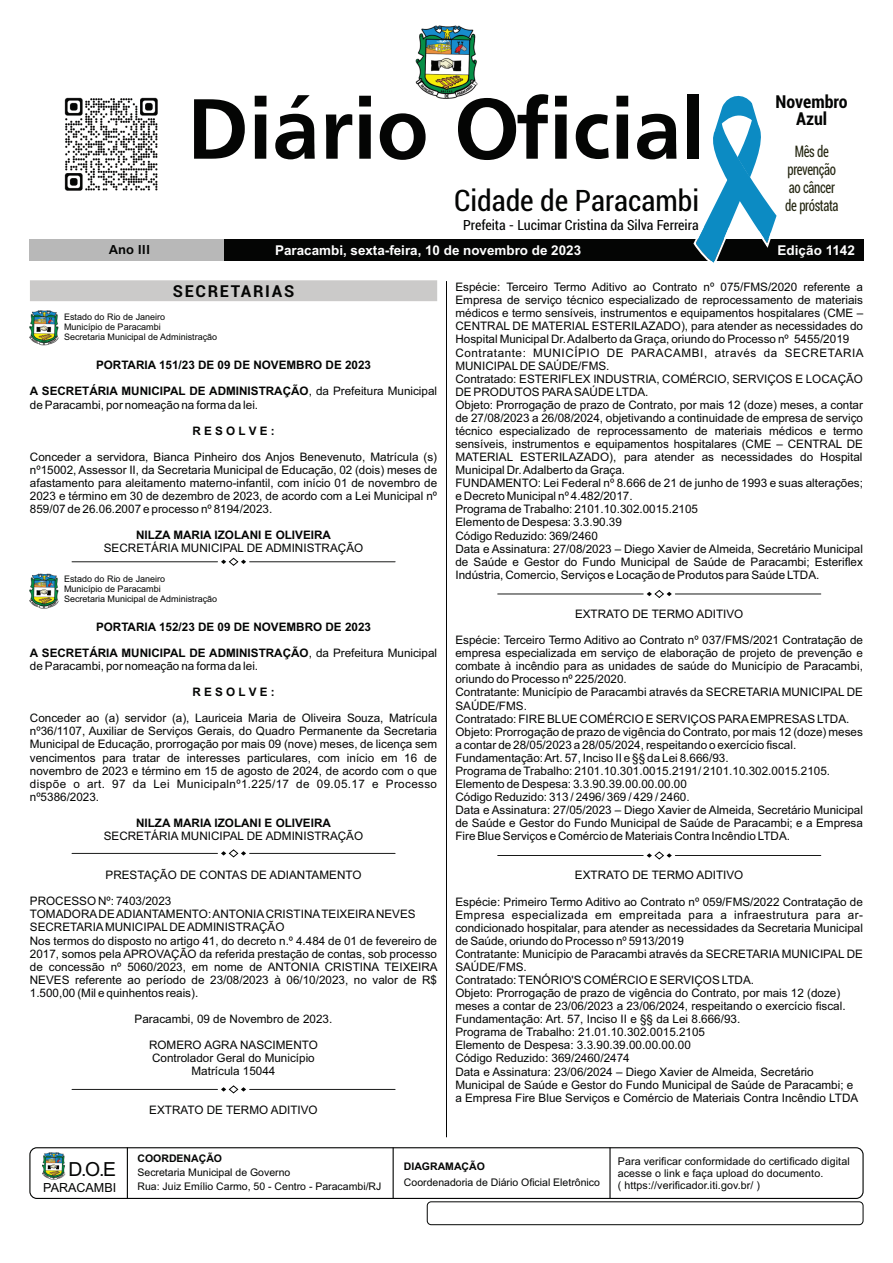
<style>
.page{position:relative;width:893px;height:1263px;background:#fff}
.page>*{position:absolute;margin:0;border:0;box-sizing:border-box;transform-origin:0 0}
.t1{font:700 89.25px "Frutiger";color:#040504}
.t2{font:condensed 29.7px "Roboto";color:#040504}
.t3{font:19.35px "Arial";color:#040504}
.t4{font:700 condensed 17.85px/17.2px "Roboto";color:#040504;text-align:center}
.t5{font:700 16.5px "Roboto";letter-spacing:.1em;color:#040504}
.t6{font:condensed 15.9px/17.9px "Roboto";letter-spacing:-.025em;color:#252712;text-align:center;scale:.8 1}
.t7{font:condensed 14.1px "Roboto";color:#040504}
.t8{font:700 13.5px "Arial";color:#fff}
.t9{font:700 13.5px "Frutiger";color:#040504}
.t10{font:12.6px "Arial";color:#040504}
.t11{font:11.7px/13px "Arial";color:#040504}
.t12{font:700 11.7px "Arial";color:#040504}
.t13{font:10.65px/11.9px "Arial";letter-spacing:.01em;color:#040504}
.t14{font:10.5px/13.8px "Arial";color:#040504}
.t15{font:700 10.5px "Arial";color:#040504}
.t16{font:9px/10.1px "Arial";color:#040504}
.s1{font-weight:700}
</style>
<div class="page">
<img style="left:416px;top:25px;width:61px;height:74px">
<hr style="left:446px;top:281px;width:1px;height:856px;background:#040504">
<img style="left:42px;top:1152px;width:23px;height:28px">
<div style="left:29px;top:1147px;width:835px;height:52px;border:1px solid #040504;border-radius:7px"></div>
<hr style="left:609px;top:1147px;width:2px;height:52px;background:#040504">
<hr style="left:127px;top:1147px;width:1px;height:52px;background:#040504">
<hr style="left:393px;top:1147px;width:1px;height:52px;background:#040504">
<div style="left:427px;top:1202px;width:436px;height:23px;border:1px solid #040504;border-radius:4px"></div>
<img style="left:64px;top:97px;width:94px;height:94px">
<div style="left:224px;top:239px;width:639px;height:22px;background:#040504"></div>
<div style="left:30px;top:239px;width:194px;height:22px;background:#b8b8b8"></div>
<svg style="left:693px;top:95px;width:83px;height:168px"></svg>
<div style="left:30px;top:280px;width:407px;height:21px;background:#cbcac9"></div>
<hr style="left:72px;top:853px;width:145px;height:1px;background:#040504">
<hr style="left:250px;top:853px;width:145px;height:1px;background:#040504">
<svg style="left:221px;top:849px;width:25px;height:9px"></svg>
<img style="left:30px;top:311px;width:28px;height:34px">
<hr style="left:72px;top:561px;width:145px;height:1px;background:#040504">
<hr style="left:250px;top:561px;width:145px;height:1px;background:#040504">
<svg style="left:221px;top:557px;width:25px;height:9px"></svg>
<img style="left:30px;top:573px;width:28px;height:35px">
<hr style="left:72px;top:1089px;width:145px;height:1px;background:#040504">
<hr style="left:250px;top:1089px;width:145px;height:1px;background:#040504">
<svg style="left:221px;top:1085px;width:25px;height:9px"></svg>
<hr style="left:498px;top:855px;width:145px;height:1px;background:#040504">
<hr style="left:675px;top:855px;width:146px;height:1px;background:#040504">
<svg style="left:647px;top:851px;width:25px;height:9px"></svg>
<hr style="left:498px;top:593px;width:145px;height:1px;background:#040504">
<hr style="left:675px;top:593px;width:146px;height:1px;background:#040504">
<svg style="left:647px;top:590px;width:25px;height:8px"></svg>
<h1 class="t1" style="left:187px;top:94px;width:519px">Diário Oficial</h1>
<h2 class="t2" style="left:454px;top:189px;width:247px">Cidade de Paracambi</h2>
<p class="t7" style="left:463px;top:219px;width:237px">Prefeita - Lucimar Cristina da Silva Ferreira</p>
<h3 class="t4" style="left:776px;top:95px;width:74px">Novembro<br>Azul</h3>
<h3 class="t6" style="left:785px;top:144px;width:68px">Mês de prevenção ao câncer de próstata</h3>
<p class="t9" style="left:109px;top:244px;width:43px">Ano III</p>
<p class="t9" style="left:111px;top:244px;width:35px">Ano I</p>
<p class="t8" style="left:275px;top:245px;width:307px">Paracambi, sexta-feira, 10 de novembro de 2023</p>
<p class="t8" style="left:778px;top:245px;width:79px">Edição 1142</p>
<h3 class="t5" style="left:173px;top:284px;width:123px">SECRETARIAS</h3>
<p class="t16" style="left:64px;top:312px;width:155px">Estado do Rio de Janeiro<br>Município de Paracambi<br>Secretaria Municipal de Administração</p>
<p class="t12" style="left:96px;top:361px;width:277px">PORTARIA 151/23 DE 09 DE NOVEMBRO DE 2023</p>
<p class="t11" style="left:30px;top:386px;width:409px"><span class="s1">A SECRETÁRIA MUNICIPAL DE ADMINISTRAÇÃO</span>, da Prefeitura Municipal de Paracambi, por nomeação na forma da lei.</p>
<p class="t12" style="left:192px;top:426px;width:84px">R E S O L V E :</p>
<p class="t11" style="left:30px;top:451px;width:409px;text-align:justify">Conceder a servidora, Bianca Pinheiro dos Anjos Benevenuto, Matrícula (s) nº15002, Assessor II, da Secretaria Municipal de Educação, 02 (dois) meses de afastamento para aleitamento materno-infantil, com início 01 de novembro de 2023 e término em 30 de dezembro de 2023, de acordo com a Lei Municipal nº 859/07 de 26.06.2007 e processo nº 8194/2023.</p>
<p class="t12" style="left:136px;top:531px;width:196px">NILZA MARIA IZOLANI E OLIVEIRA</p>
<p class="t11" style="left:104px;top:543px;width:261px">SECRETÁRIA MUNICIPAL DE ADMINISTRAÇÃO</p>
<p class="t16" style="left:64px;top:575px;width:155px">Estado do Rio de Janeiro<br>Município de Paracambi<br>Secretaria Municipal de Administração</p>
<p class="t12" style="left:96px;top:622px;width:277px">PORTARIA 152/23 DE 09 DE NOVEMBRO DE 2023</p>
<p class="t11" style="left:30px;top:647px;width:409px"><span class="s1">A SECRETÁRIA MUNICIPAL DE ADMINISTRAÇÃO</span>, da Prefeitura Municipal de Paracambi, por nomeação na forma da lei.</p>
<p class="t12" style="left:192px;top:688px;width:84px">R E S O L V E :</p>
<p class="t11" style="left:30px;top:713px;width:409px;text-align:justify">Conceder ao (a) servidor (a), Lauriceia Maria de Oliveira Souza, Matrícula nº36/1107, Auxiliar de Serviços Gerais, do Quadro Permanente da Secretaria Municipal de Educação, prorrogação por mais 09 (nove) meses, de licença sem vencimentos para tratar de interesses particulares, com início em 16 de novembro de 2023 e término em 15 de agosto de 2024, de acordo com o que dispõe o art. 97 da Lei Municipalnº1.225/17 de 09.05.17 e Processo nº5386/2023.</p>
<p class="t12" style="left:136px;top:818px;width:196px">NILZA MARIA IZOLANI E OLIVEIRA</p>
<p class="t11" style="left:104px;top:830px;width:261px">SECRETÁRIA MUNICIPAL DE ADMINISTRAÇÃO</p>
<p class="t11" style="left:106px;top:870px;width:257px">PRESTAÇÃO DE CONTAS DE ADIANTAMENTO</p>
<p class="t11" style="left:30px;top:896px;width:409px">PROCESSO Nº: 7403/2023<br>TOMADORADE ADIANTAMENTO: ANTONIACRISTINATEIXEIRANEVES SECRETARIAMUNICIPALDE ADMINISTRAÇÃO<br>Nos termos do disposto no artigo 41, do decreto n.º 4.484 de 01 de fevereiro de 2017, somos pela APROVAÇÃO da referida prestação de contas, sob processo de concessão nº 5060/2023, em nome de ANTONIA CRISTINA TEIXEIRA NEVES referente ao período de 23/08/2023 à 06/10/2023, no valor de R$ 1.500,00 (Mil e quinhentos reais).</p>
<p class="t11" style="left:135px;top:1013px;width:199px">Paracambi, 09 de Novembro de 2023.</p>
<p class="t11" style="left:149px;top:1039px;width:170px;text-align:center">ROMERO AGRA NASCIMENTO<br>Controlador Geral do Município<br>Matrícula 15044</p>
<p class="t11" style="left:149px;top:1105px;width:170px">EXTRATO DE TERMO ADITIVO</p>
<p class="t11" style="left:455px;top:282px;width:410px">Espécie: Terceiro Termo Aditivo ao Contrato nº 075/FMS/2020 referente a Empresa de serviço técnico especializado de reprocessamento de materiais médicos e termo sensíveis, instrumentos e equipamentos hospitalares (CME – CENTRAL DE MATERIAL ESTERILAZADO), para atender as necessidades do Hospital Municipal Dr. Adalberto da Graça, oriundo do Processo nº 5455/2019<br>Contratante: MUNICÍPIO DE PARACAMBI, através da SECRETARIA MUNICIPALDE SAÚDE/FMS.<br>Contratado: ESTERIFLEX INDUSTRIA, COMÉRCIO, SERVIÇOS E LOCAÇÃO DE PRODUTOS PARASAÚDE LTDA.<br>Objeto: Prorrogação de prazo de Contrato, por mais 12 (doze) meses, a contar de 27/08/2023 a 26/08/2024, objetivando a continuidade de empresa de serviço técnico especializado de reprocessamento de materiais médicos e termo sensíveis, instrumentos e equipamentos hospitalares (CME – CENTRAL DE MATERIAL ESTERILAZADO), para atender as necessidades do Hospital Municipal Dr. Adalberto da Graça.<br>FUNDAMENTO: Lei Federal nº 8.666 de 21 de junho de 1993 e suas alterações; e Decreto Municipal nº 4.482/2017.<br>Programa de Trabalho: 2101.10.302.0015.2105<br>Elemento de Despesa: 3.3.90.39<br>Código Reduzido: 369/2460<br>Data e Assinatura: 27/08/2023 – Diego Xavier de Almeida, Secretário Municipal de Saúde e Gestor do Fundo Municipal de Saúde de Paracambi; Esteriflex Indústria, Comercio, Serviços e Locação de Produtos para Saúde LTDA.</p>
<p class="t11" style="left:575px;top:608px;width:170px">EXTRATO DE TERMO ADITIVO</p>
<p class="t11" style="left:455px;top:635px;width:409px">Espécie: Terceiro Termo Aditivo ao Contrato nº 037/FMS/2021 Contratação de empresa especializada em serviço de elaboração de projeto de prevenção e combate à incêndio para as unidades de saúde do Município de Paracambi, oriundo do Processo nº 225/2020.<br>Contratante: Município de Paracambi através da SECRETARIA MUNICIPAL DE SAÚDE/FMS.<br>Contratado: FIRE BLUE COMÉRCIO E SERVIÇOS PARAEMPRESAS LTDA.<br>Objeto: Prorrogação de prazo de vigência do Contrato, por mais 12 (doze) meses a contar de 28/05/2023 a 28/05/2024, respeitando o exercício fiscal.<br>Fundamentação: Art. 57, Inciso II e §§ da Lei 8.666/93.<br>Programa de Trabalho: 2101.10.301.0015.2191/ 2101.10.302.0015.2105.<br>Elemento de Despesa: 3.3.90.39.00.00.00.00<br>Código Reduzido: 313 / 2496/ 369 / 429 / 2460.<br>Data e Assinatura: 27/05/2023 – Diego Xavier de Almeida, Secretário Municipal de Saúde e Gestor do Fundo Municipal de Saúde de Paracambi; e a Empresa Fire Blue Serviços e Comércio de Materiais Contra Incêndio LTDA.</p>
<p class="t11" style="left:575px;top:870px;width:170px">EXTRATO DE TERMO ADITIVO</p>
<p class="t11" style="left:455px;top:896px;width:409px">Espécie: Primeiro Termo Aditivo ao Contrato nº 059/FMS/2022 Contratação de Empresa especializada em empreitada para a infraestrutura para ar&shy;condicionado hospitalar, para atender as necessidades da Secretaria Municipal de Saúde, oriundo do Processo nº 5913/2019<br>Contratante: Município de Paracambi através da SECRETARIA MUNICIPAL DE SAÚDE/FMS.<br>Contratado: TENÓRIO'S COMÉRCIO E SERVIÇOS LTDA.<br>Objeto: Prorrogação de prazo de vigência do Contrato, por mais 12 (doze) meses a contar de 23/06/2023 a 23/06/2024, respeitando o exercício fiscal.<br>Fundamentação: Art. 57, Inciso II e §§ da Lei 8.666/93.<br>Programa de Trabalho: 21.01.10.302.0015.2105<br>Elemento de Despesa: 3.3.90.39.00.00.00.00<br>Código Reduzido: 369/2460/2474<br>Data e Assinatura: 23/06/2024 – Diego Xavier de Almeida, Secretário Municipal de Saúde e Gestor do Fundo Municipal de Saúde de Paracambi; e<br>a Empresa Fire Blue Serviços e Comércio de Materiais Contra Incêndio LTDA</p>
<h3 class="t3" style="left:69px;top:1162px;width:49px">D.O.E</h3>
<p class="t10" style="left:43px;top:1182px;width:74px">PARACAMBI</p>
<p class="t15" style="left:137px;top:1155px;width:86px">COORDENAÇÃO</p>
<p class="t14" style="left:137px;top:1166px;width:245px">Secretaria Municipal de Governo<br>Rua: Juiz Emílio Carmo, 50 - Centro - Paracambi/RJ</p>
<p class="t15" style="left:404px;top:1162px;width:83px">DIAGRAMAÇÃO</p>
<p class="t14" style="left:404px;top:1176px;width:198px">Coordenadoria de Diário Oficial Eletrônico</p>
<p class="t13" style="left:618px;top:1156px;width:233px">Para verificar conformidade do certificado digital acesse o link e faça upload do documento.<br>( https://verificador.iti.gov.br/ )</p>
</div>
